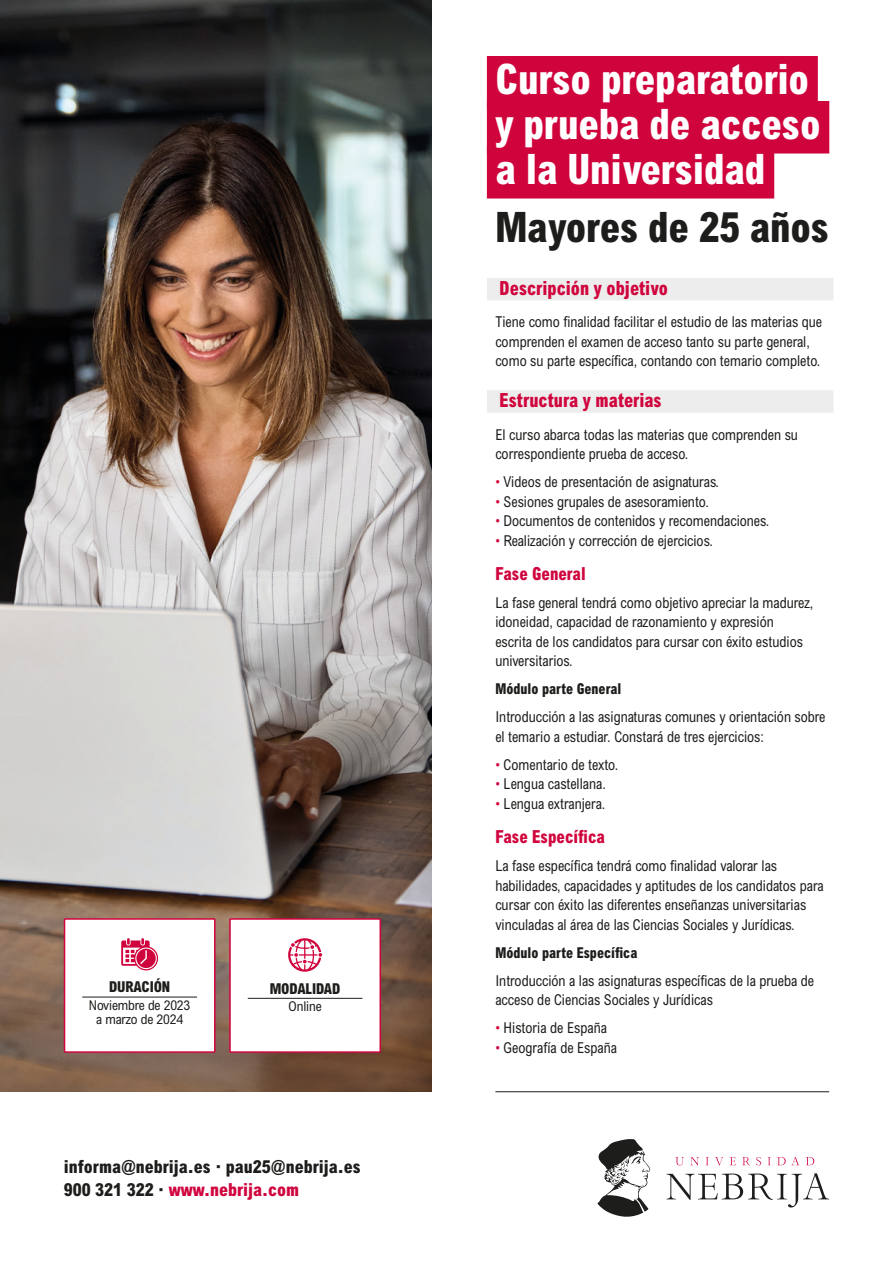
<style>
.page{position:relative;width:893px;height:1263px;background:#fff}
.page>*{position:absolute;margin:0;border:0;box-sizing:border-box;transform-origin:0 0}
.TITULAR{font:800 condensed 42px "Arial MT Pro";letter-spacing:-.005em;color:#fff}
.TITULAR-2{font:800 condensed 42px "Arial MT Pro";letter-spacing:-.005em;color:#1d1d1b}
.linea_TT{font:800 condensed 19.5px "Arial MT Pro";color:#d0043d;scale:.94 1}
.Web{font:800 condensed 18px "Arial MT Pro";color:#1d1d1b}
.PLAN-SUBTT{font:800 condensed 18px "Arial MT Pro";color:#d0043d;scale:.94 1}
.Web-2{font:800 condensed 18px "Arial MT Pro";color:#d0043d}
.txt{font:condensed 15px/19.5px "Arial MT Pro";color:#1d1d1b;scale:.94 1}
.txt-2{font:800 condensed 15px "Arial MT Pro";color:#1d1d1b;scale:.94 1}
.datos_TT{font:800 condensed 15px "Arial MT Pro";letter-spacing:-.01em;color:#1d1d1b}
.datos_TXT{font:condensed 13.5px/13.5px "Arial MT Pro";letter-spacing:-.01em;color:#1d1d1b;text-align:center}
.s1{color:#1d1d1b}
.s2{color:#d0043d}
</style>
<div class="page">
<img style="left:0;top:0;width:432px;height:1092px">
<hr style="left:495px;top:1091px;width:334px;height:1px;background:#1d1d1b">
<div style="left:487px;top:56px;width:331px;height:53px;background:#d0043d"></div>
<div style="left:487px;top:101px;width:342px;height:53px;background:#d0043d"></div>
<div style="left:487px;top:146px;width:287px;height:53px;background:#d0043d"></div>
<div style="left:487px;top:278px;width:346px;height:22px;background:#ededed"></div>
<div style="left:487px;top:390px;width:346px;height:23px;background:#ededed"></div>
<svg style="left:597px;top:1139px;width:54px;height:78px"></svg>
<svg style="left:675px;top:1157px;width:139px;height:8px"></svg>
<svg style="left:666px;top:1173px;width:163px;height:34px"></svg>
<div style="left:230px;top:919px;width:150px;height:133px;background:#fff"></div>
<hr style="left:248px;top:998px;width:114px;height:1px;background:#1d1d1b">
<svg style="left:288px;top:938px;width:34px;height:34px"></svg>
<div style="left:229px;top:918px;width:152px;height:135px;border:2px solid #d0043d"></div>
<div style="left:65px;top:919px;width:150px;height:133px;background:#fff"></div>
<hr style="left:82px;top:997px;width:115px;height:1px;background:#1d1d1b">
<svg style="left:121px;top:938px;width:37px;height:32px"></svg>
<div style="left:64px;top:918px;width:152px;height:135px;border:2px solid #d0043d"></div>
<p class="datos_TT" style="left:109px;top:978px;width:63px">DURACIÓN</p>
<p class="datos_TXT" style="left:89px;top:999px;width:103px">Noviembre de 2023 a marzo de 2024</p>
<p class="datos_TT" style="left:270px;top:979px;width:72px">MODALIDAD</p>
<p class="datos_TXT" style="left:289px;top:1000px;width:35px">Online</p>
<p class="Web" style="left:64px;top:1156px;width:299px">informa@nebrija.es · pau25@nebrija.es</p>
<p class="Web-2" style="left:64px;top:1178px;width:237px"><span class="s1">900 321 322 ·</span> www.nebrija.com</p>
<p class="TITULAR" style="left:495px;top:54px;width:315px">Curso preparatorio</p>
<p class="TITULAR" style="left:495px;top:99px;width:327px">y prueba de acceso</p>
<p class="TITULAR" style="left:495px;top:144px;width:272px">a la Universidad</p>
<p class="TITULAR-2" style="left:495px;top:202px;width:335px">Mayores de 25 años</p>
<p class="linea_TT" style="left:500px;top:276px;width:180px">Descripción y objetivo</p>
<p class="txt" style="left:495px;top:312px;width:349px">Tiene como finalidad facilitar el estudio de las materias que comprenden el examen de acceso tanto su parte general, como su parte específica, contando con temario completo.</p>
<p class="linea_TT" style="left:500px;top:388px;width:174px">Estructura y materias</p>
<p class="txt" style="left:495px;top:425px;width:323px">El curso abarca todas las materias que comprenden su correspondiente prueba de acceso.</p>
<p class="txt" style="left:495px;top:472px;width:240px"><span class="s2">•</span> Videos de presentación de asignaturas.</p>
<p class="txt" style="left:495px;top:492px;width:229px"><span class="s2">•</span> Sesiones grupales de asesoramiento.</p>
<p class="txt" style="left:495px;top:511px;width:293px"><span class="s2">•</span> Documentos de contenidos y recomendaciones.</p>
<p class="txt" style="left:495px;top:531px;width:233px"><span class="s2">•</span> Realización y corrección de ejercicios.</p>
<p class="PLAN-SUBTT" style="left:495px;top:562px;width:98px">Fase General</p>
<p class="txt" style="left:495px;top:593px;width:340px">La fase general tendrá como objetivo apreciar la madurez, idoneidad, capacidad de razonamiento y expresión escrita de los candidatos para cursar con éxito estudios universitarios.</p>
<p class="txt-2" style="left:495px;top:680px;width:135px">Módulo parte General</p>
<p class="txt" style="left:495px;top:708px;width:353px">Introducción a las asignaturas comunes y orientación sobre el temario a estudiar. Constará de tres ejercicios:</p>
<p class="txt" style="left:495px;top:755px;width:132px"><span class="s2">•</span> Comentario de texto.</p>
<p class="txt" style="left:495px;top:775px;width:119px"><span class="s2">•</span> Lengua castellana.</p>
<p class="txt" style="left:495px;top:794px;width:119px"><span class="s2">•</span> Lengua extranjera.</p>
<p class="PLAN-SUBTT" style="left:495px;top:826px;width:118px">Fase Específica</p>
<p class="txt" style="left:495px;top:856px;width:351px">La fase específica tendrá como finalidad valorar las habilidades, capacidades y aptitudes de los candidatos para cursar con éxito las diferentes enseñanzas universitarias vinculadas al área de las Ciencias Sociales y Jurídicas.</p>
<p class="txt-2" style="left:495px;top:943px;width:153px">Módulo parte Específica</p>
<p class="txt" style="left:495px;top:971px;width:341px">Introducción a las asignaturas específicas de la prueba de acceso de Ciencias Sociales y Jurídicas</p>
<p class="txt" style="left:495px;top:1018px;width:120px"><span class="s2">•</span> Historia de España</p>
<p class="txt" style="left:495px;top:1038px;width:131px"><span class="s2">•</span> Geografía de España</p>
</div>
